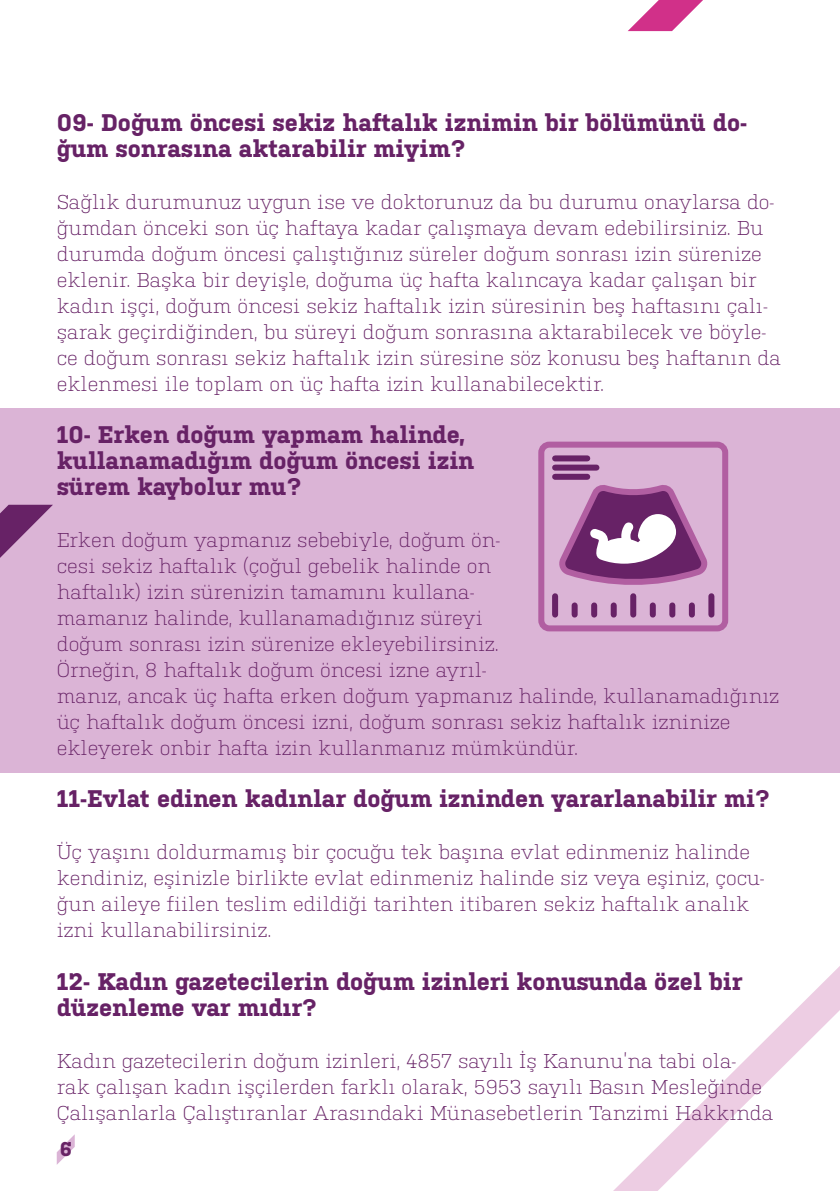
<style>
.page{position:relative;width:840px;height:1191px;background:#fff}
.page>*{position:absolute;margin:0;border:0;box-sizing:border-box;transform-origin:0 0}
.t1{font:700 24px/26px "Kulturista";color:#672266}
.t2{font:300 20px/26px "Kulturista";color:#672266}
.t3{font:700 20px "Kulturista";color:#672265}
</style>
<div class="page">
<svg style="left:57px;top:1134px;width:18px;height:30px"></svg>
<div style="left:0;top:408px;width:839px;height:364px;background:#dbb4d6"></div>
<svg style="left:628px;top:0;width:74px;height:31px"></svg>
<svg style="left:0;top:505px;width:53px;height:53px"></svg>
<svg style="left:613px;top:967px;width:226px;height:224px"></svg>
<div style="left:538px;top:441px;width:189px;height:190px;border:6px solid #b15ea1;border-radius:8px"></div>
<svg style="left:552px;top:596px;width:5px;height:18px"></svg>
<div style="left:571px;top:605px;width:6px;height:9px;background:#672266"></div>
<div style="left:591px;top:605px;width:6px;height:9px;background:#672266"></div>
<div style="left:610px;top:605px;width:6px;height:9px;background:#672266"></div>
<div style="left:630px;top:596px;width:6px;height:18px;background:#672266"></div>
<div style="left:649px;top:605px;width:6px;height:9px;background:#672266"></div>
<div style="left:669px;top:605px;width:6px;height:9px;background:#672266"></div>
<div style="left:688px;top:605px;width:6px;height:9px;background:#672266"></div>
<div style="left:708px;top:596px;width:6px;height:18px;background:#672266"></div>
<div style="left:554px;top:455px;width:33px;height:6px;background:#672266"></div>
<div style="left:554px;top:474px;width:33px;height:6px;background:#672266"></div>
<div style="left:554px;top:464px;width:42px;height:6px;background:#672266"></div>
<svg style="left:559px;top:485px;width:149px;height:100px"></svg>
<p class="t1" style="left:57px;top:110px;width:691px">09- Doğum öncesi sekiz haftalık iznimin bir bölümünü do&shy;ğum sonrasına aktarabilir miyim?</p>
<p class="t2" style="left:57px;top:188px;width:725px">Sağlık durumunuz uygun ise ve doktorunuz da bu durumu onaylarsa do&shy;ğumdan önceki son üç haftaya kadar çalışmaya devam edebilirsiniz. Bu durumda doğum öncesi çalıştığınız süreler doğum sonrası izin sürenize eklenir. Başka bir deyişle, doğuma üç hafta kalıncaya kadar çalışan bir kadın işçi, doğum öncesi sekiz haftalık izin süresinin beş haftasını çalı&shy;şarak geçirdiğinden, bu süreyi doğum sonrasına aktarabilecek ve böyle&shy;ce doğum sonrası sekiz haftalık izin süresine söz konusu beş haftanın da eklenmesi ile toplam on üç hafta izin kullanabilecektir.</p>
<p class="t1" style="left:57px;top:422px;width:418px">10- Erken doğum yapmam halinde, kullanamadığım doğum öncesi izin sürem kaybolur mu?</p>
<p class="t2" style="left:57px;top:526px;width:723px">Erken doğum yapmanız sebebiyle, doğum ön-<br>cesi sekiz haftalık (çoğul gebelik halinde on<br>haftalık) izin sürenizin tamamını kullana-<br>mamanız halinde, kullanamadığınız süreyi<br>doğum sonrası izin sürenize ekleyebilirsiniz.<br>Örneğin, 8 haftalık doğum öncesi izne ayrıl-<br>manız, ancak üç hafta erken doğum yapmanız halinde, kullanamadığınız üç haftalık doğum öncesi izni, doğum sonrası sekiz haftalık izninize ekleyerek onbir hafta izin kullanmanız mümkündür.</p>
<p class="t1" style="left:57px;top:786px;width:714px">11-Evlat edinen kadınlar doğum izninden yararlanabilir mi?</p>
<p class="t2" style="left:57px;top:838px;width:709px">Üç yaşını doldurmamış bir çocuğu tek başına evlat edinmeniz halinde kendiniz, eşinizle birlikte evlat edinmeniz halinde siz veya eşiniz, çocu&shy;ğun aileye fiilen teslim edildiği tarihten itibaren sekiz haftalık analık izni kullanabilirsiniz.</p>
<p class="t1" style="left:57px;top:968px;width:686px">12- Kadın gazetecilerin doğum izinleri konusunda özel bir düzenleme var mıdır?</p>
<p class="t2" style="left:57px;top:1046px;width:717px">Kadın gazetecilerin doğum izinleri, 4857 sayılı İş Kanunu’na tabi ola&shy;rak çalışan kadın işçilerden farklı olarak, 5953 sayılı Basın Mesleğinde<br>Çalışanlarla Çalıştıranlar Arasındaki Münasebetlerin Tanzimi Hakkında</p>
<p class="t3" style="left:60px;top:1137px;width:14px">6</p>
</div>
